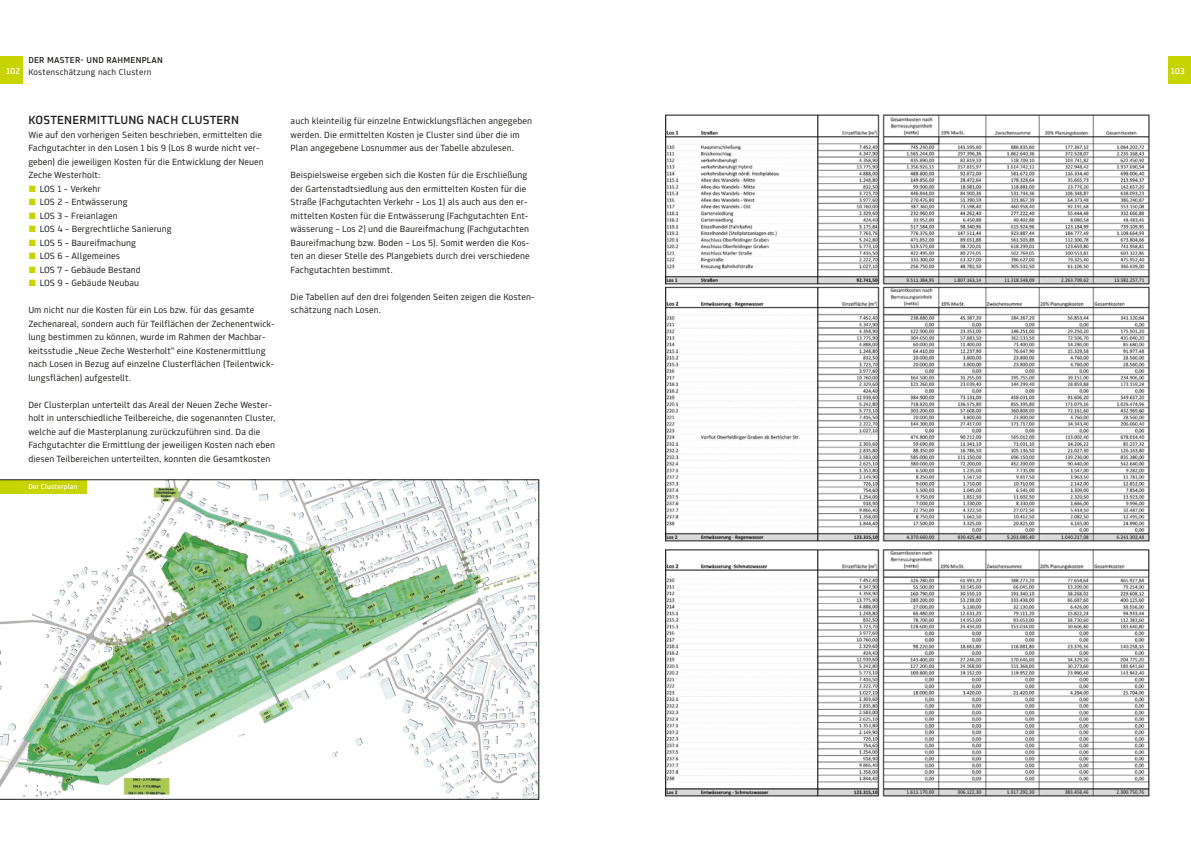
<style>
.page{position:relative;width:1191px;height:842px;background:#fff}
.page>*{position:absolute;margin:0;border:0;box-sizing:border-box;transform-origin:0 0}
.Headline_1_Versalien{font:500 12.5px "Tram Beta 110502 a";letter-spacing:.02em;color:#1d1d1b}
.Fliesstext{font:9.5px/13.5px "Tram Beta 110502 a";letter-spacing:.005em;color:#1d1d1b}
.Rubrik_links{font:9px "Tram Beta 110502 a";letter-spacing:.02em;color:#1d1d1b}
.Rubrik_bold_links{font:500 9px "Tram Beta 110502 a";letter-spacing:.03em;color:#1d1d1b}
.t1{font:500 9px "Tram Beta 110502 a";color:#fff}
.Legenden_linke_Seite{font:500 7.5px "Tram Beta 110502 a";letter-spacing:.005em;color:#fff}
.s1{font-weight:300;color:#c8d400}
</style>
<div class="page">
<img style="left:665px;top:114px;width:485px;height:428px">
<img style="left:665px;top:549px;width:485px;height:248px">
<div style="left:0;top:57px;width:23px;height:27px;background:#c8d400"></div>
<div style="left:1168px;top:57px;width:23px;height:27px;background:#c8d400"></div>
<svg style="left:0;top:480px;width:539px;height:319px"></svg>
<p class="Rubrik_bold_links" style="left:28px;top:53px;width:136px">DER MASTER- UND RAHMENPLAN</p>
<p class="Rubrik_links" style="left:28px;top:65px;width:125px">Kostenschätzung nach Clustern</p>
<p class="Headline_1_Versalien" style="left:28px;top:111px;width:212px">KOSTENERMITTLUNG NACH CLUSTERN</p>
<p class="Fliesstext" style="left:28px;top:127px;width:237px">Wie auf den vorherigen Seiten beschrieben, ermittelten die Fachgutachter in den Losen 1 bis 9 (Los 8 wurde nicht ver&shy;geben) die jeweiligen Kosten für die Entwicklung der Neuen Zeche Westerholt:</p>
<p class="Fliesstext" style="left:28px;top:181px;width:74px"><span class="s1">■</span> LOS 1 – Verkehr</p>
<p class="Fliesstext" style="left:28px;top:195px;width:101px"><span class="s1">■</span> LOS 2 – Entwässerung</p>
<p class="Fliesstext" style="left:28px;top:208px;width:91px"><span class="s1">■</span> LOS 3 – Freianlagen</p>
<p class="Fliesstext" style="left:28px;top:222px;width:145px"><span class="s1">■</span> LOS 4 – Bergrechtliche Sanierung</p>
<p class="Fliesstext" style="left:28px;top:235px;width:109px"><span class="s1">■</span> LOS 5 – Baureifmachung</p>
<p class="Fliesstext" style="left:28px;top:249px;width:93px"><span class="s1">■</span> LOS 6 – Allgemeines</p>
<p class="Fliesstext" style="left:28px;top:262px;width:114px"><span class="s1">■</span> LOS 7 – Gebäude Bestand</p>
<p class="Fliesstext" style="left:28px;top:276px;width:112px"><span class="s1">■</span> LOS 9 – Gebäude Neubau</p>
<p class="Fliesstext" style="left:28px;top:303px;width:248px">Um nicht nur die Kosten für ein Los bzw. für das gesamte Zechenareal, sondern auch für Teilflächen der Zechenentwick&shy;lung bestimmen zu können, wurde im Rahmen der Machbar&shy;keitsstudie „Neue Zeche Westerholt“ eine Kostenermittlung nach Losen in Bezug auf einzelne Clusterflächen (Teilentwick&shy;lungsflächen) aufgestellt.</p>
<p class="Fliesstext" style="left:28px;top:397px;width:249px">Der Clusterplan unterteilt das Areal der Neuen Zeche Wester&shy;holt in unterschiedliche Teilbereiche, die sogenannten Cluster, welche auf die Masterplanung zurückzuführen sind. Da die Fachgutachter die Ermittlung der jeweiligen Kosten nach eben diesen Teilbereichen unterteilten, konnten die Gesamtkosten</p>
<p class="t1" style="left:6px;top:65px;width:16px">102</p>
<p class="t1" style="left:1170px;top:65px;width:15px">103</p>
<p class="Fliesstext" style="left:291px;top:114px;width:243px">auch kleinteilig für einzelne Entwicklungsflächen angegeben werden. Die ermittelten Kosten je Cluster sind über die im<br>Plan angegebene Losnummer aus der Tabelle abzulesen.</p>
<p class="Fliesstext" style="left:291px;top:168px;width:241px">Beispielsweise ergeben sich die Kosten für die Erschließung der Gartenstadtsiedlung aus den ermittelten Kosten für die Straße (Fachgutachten Verkehr – Los 1) als auch aus den er&shy;mittelten Kosten für die Entwässerung (Fachgutachten Ent&shy;wässerung – Los 2) und die Baureifmachung (Fachgutachten Baureifmachung bzw. Boden – Los 5). Somit werden die Kos&shy;ten an dieser Stelle des Plangebiets durch drei verschiedene Fachgutachten bestimmt.</p>
<p class="Fliesstext" style="left:291px;top:289px;width:245px">Die Tabellen auf den drei folgenden Seiten zeigen die Kosten&shy;schätzung nach Losen.</p>
<p class="Legenden_linke_Seite" style="left:28px;top:481px;width:51px">Der Clusterplan</p>
</div>
